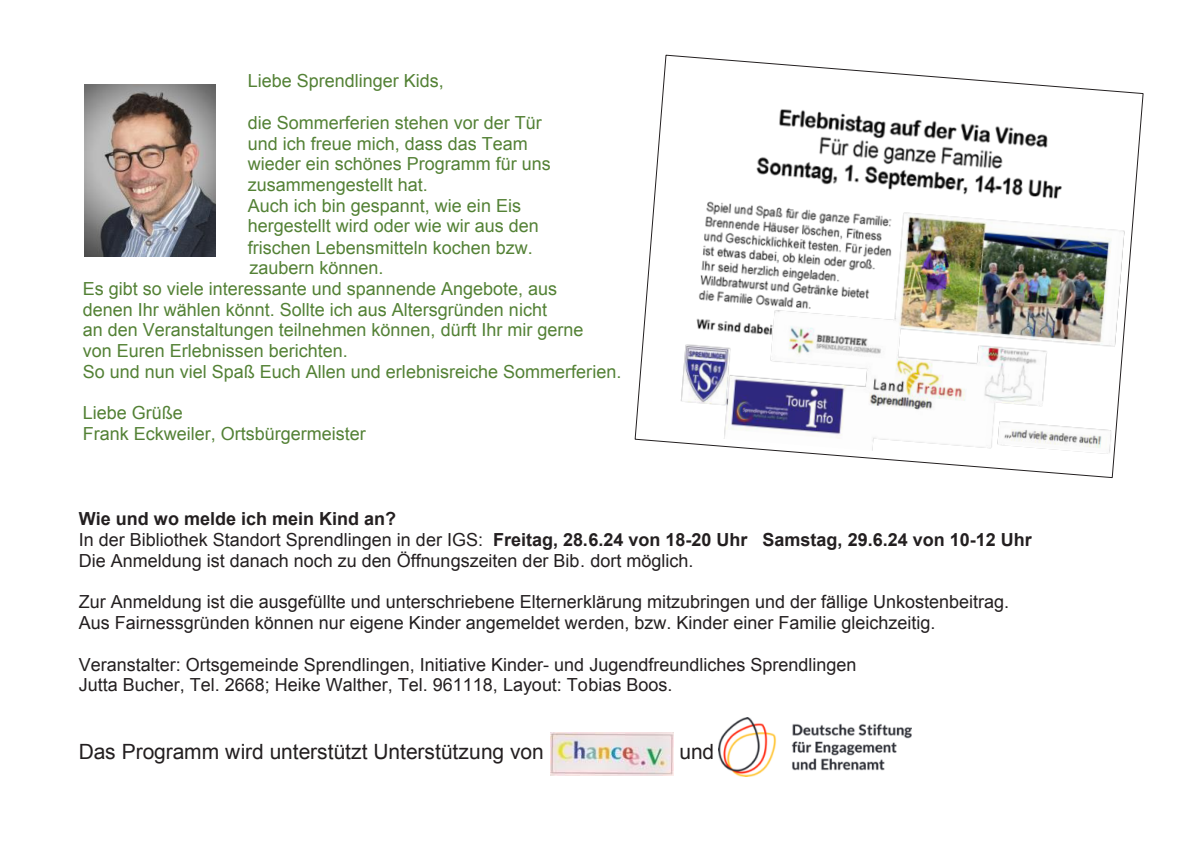
<style>
.page{position:relative;width:1202px;height:851px;background:#fff}
.page>*{position:absolute;margin:0;border:0;box-sizing:border-box;transform-origin:0 0}
.t1{font:21px "Arial";color:#231f20}
.t2{font:18px/20.8px "Arial";color:#231f20}
.t3{font:18px/20.6px "Arial";color:#538135}
.s1{font-weight:700}
</style>
<div class="page">
<img style="left:650px;top:64px;width:492px;height:406px">
<img style="left:85px;top:84px;width:131px;height:172px">
<img style="left:551px;top:732px;width:123px;height:42px">
<img style="left:719px;top:717px;width:193px;height:59px">
<p class="t3" style="left:248px;top:71px;width:197px">Liebe Sprendlinger Kids,</p>
<p class="t3" style="left:248px;top:112px;width:295px">die Sommerferien stehen vor der Tür</p>
<p class="t3" style="left:248px;top:133px;width:281px">und ich freue mich, dass das Team</p>
<p class="t3" style="left:248px;top:154px;width:304px">wieder ein schönes Programm für uns</p>
<p class="t3" style="left:248px;top:174px;width:182px">zusammengestellt hat.</p>
<p class="t3" style="left:248px;top:195px;width:275px">Auch ich bin gespannt, wie ein Eis</p>
<p class="t3" style="left:248px;top:216px;width:293px">hergestellt wird oder wie wir aus den</p>
<p class="t3" style="left:248px;top:237px;width:287px">frischen Lebensmitteln kochen bzw.</p>
<p class="t3" style="left:249px;top:257px;width:136px">zaubern können.</p>
<p class="t3" style="left:83px;top:278px;width:476px">Es gibt so viele interessante und spannende Angebote, aus</p>
<p class="t3" style="left:83px;top:299px;width:466px">denen Ihr wählen könnt. Sollte ich aus Altersgründen nicht</p>
<p class="t3" style="left:83px;top:320px;width:502px">an den Veranstaltungen teilnehmen können, dürft Ihr mir gerne</p>
<p class="t3" style="left:83px;top:341px;width:267px">von Euren Erlebnissen berichten.</p>
<p class="t3" style="left:83px;top:361px;width:540px">So und nun viel Spaß Euch Allen und erlebnisreiche Sommerferien.</p>
<p class="t3" style="left:83px;top:403px;width:284px">Liebe Grüße<br>Frank Eckweiler, Ortsbürgermeister</p>
<p class="t2" style="left:79px;top:509px;width:954px"><span class="s1">Wie und wo melde ich mein Kind an?<br></span>In der Bibliothek Standort Sprendlingen in der IGS: <span class="s1">Freitag, 28.6.24 von 18-20 Uhr Samstag, 29.6.24 von 10-12 Uhr<br></span>Die Anmeldung ist danach noch zu den Öffnungszeiten der Bib. dort möglich.</p>
<p class="t2" style="left:79px;top:591px;width:932px">Zur Anmeldung ist die ausgefüllte und unterschriebene Elternerklärung mitzubringen und der fällige Unkostenbeitrag.<br>Aus Fairnessgründen können nur eigene Kinder angemeldet werden, bzw. Kinder einer Familie gleichzeitig.</p>
<p class="t2" style="left:79px;top:654px;width:779px">Veranstalter: Ortsgemeinde Sprendlingen, Initiative Kinder- und Jugendfreundliches Sprendlingen<br>Jutta Bucher, Tel. 2668; Heike Walther, Tel. 961118, Layout: Tobias Boos.</p>
<p class="t1" style="left:79px;top:738px;width:485px">Das Programm wird unterstützt Unterstützung von .</p>
<p class="t1" style="left:680px;top:738px;width:36px">und</p>
</div>
